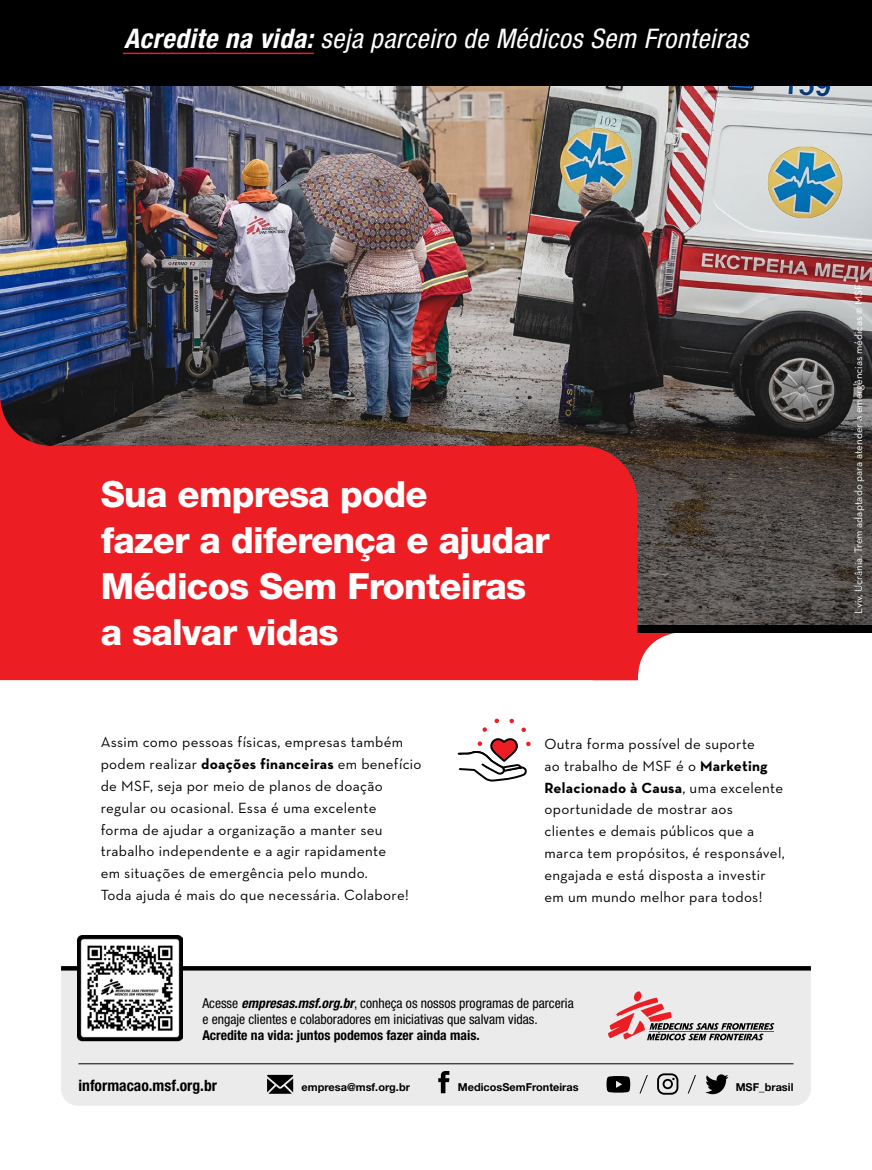
<style>
.page{position:relative;width:872px;height:1170px;background:#fff}
.page>*{position:absolute;margin:0;border:0;box-sizing:border-box;transform-origin:0 0}
.t1{font:800 36.15px/46.2px "Helvetica Neue LT Std";letter-spacing:-.02em;color:#fff}
.t2{font:italic condensed 27px "Helvetica Neue LT Std";letter-spacing:.02em;color:#fff}
.t3{font:700 condensed 15.6px "Helvetica Neue LT Std";color:#000}
.t4{font:15px/21.9px "Neutra Text";letter-spacing:.02em;color:#000}
.t5{font:condensed 13.65px/16.4px "Helvetica Neue LT Std";color:#000}
.t6{font:700 condensed 13.65px "Helvetica Neue LT Std";color:#000}
.t7{font:10.95px "Neutra Text";color:#fff}
.t8{font:700 10.95px "Helvetica Neue LT Std";color:#000}
.s1{font-weight:700}
.s2{font-weight:700;font-style:italic}
</style>
<div class="page">
<svg style="left:637px;top:632px;width:45px;height:48px"></svg>
<img style="left:0;top:86px;width:872px;height:144px">
<img style="left:0;top:230px;width:872px;height:394px">
<div style="left:45px;top:624px;width:827px;height:8px;background:#000"></div>
<div style="left:0;top:446px;width:637px;height:234px;background:#ed1d24"></div>
<svg style="left:0;top:392px;width:51px;height:108px;background:#971b22"></svg>
<div style="left:0;top:0;width:872px;height:86px;background:#000"></div>
<hr style="left:123px;top:53px;width:191px;height:1px;background:#ed1d24">
<div style="left:61px;top:970px;width:750px;height:135px;background:#ebebec"></div>
<svg style="left:61px;top:965px;width:750px;height:5px;fill:#000"></svg>
<svg style="left:705px;top:1074px;width:23px;height:20px"></svg>
<svg style="left:657px;top:1073px;width:21px;height:21px"></svg>
<svg style="left:606px;top:1075px;width:24px;height:17px"></svg>
<svg style="left:639px;top:1074px;width:9px;height:19px"></svg>
<svg style="left:687px;top:1074px;width:9px;height:19px"></svg>
<svg style="left:438px;top:1070px;width:11px;height:23px"></svg>
<svg style="left:608px;top:991px;width:166px;height:49px;background:#d2b6b8"></svg>
<svg style="left:267px;top:1074px;width:26px;height:19px"></svg>
<hr style="left:78px;top:1063px;width:715px;height:1px;background:#000">
<svg style="left:457px;top:718px;width:74px;height:64px"></svg>
<img style="left:78px;top:935px;width:104px;height:108px">
<h2 class="t2" style="left:124px;top:23px;width:625px"><span class="s1">Acredite na vida:</span> seja parceiro de Médicos Sem Fronteiras</h2>
<h1 class="t1" style="left:101px;top:470px;width:450px">Sua empresa pode<br>fazer a diferença e ajudar<br>Médicos Sem Fronteiras a salvar vidas</h1>
<p class="t4" style="left:101px;top:730px;width:322px">Assim como pessoas físicas, empresas também podem realizar <span class="s1">doações financeiras</span> em benefício de MSF, seja por meio de planos de doação regular ou ocasional. Essa é uma excelente<br>forma de ajudar a organização a manter seu trabalho independente e a agir rapidamente<br>em situações de emergência pelo mundo.<br>Toda ajuda é mais do que necessária. Colabore!</p>
<p class="t4" style="left:544px;top:732px;width:242px">Outra forma possível de suporte<br>ao trabalho de MSF é o <span class="s1">Marketing<br>Relacionado à Causa</span>, uma excelente oportunidade de mostrar aos clientes e demais públicos que a marca tem propósitos, é responsável, engajada e está disposta a investir em um mundo melhor para todos!</p>
<p class="t5" style="left:202px;top:994px;width:373px">Acesse <span class="s2">empresas.msf.org.br</span>, conheça os nossos programas de parceria e engaje clientes e colaboradores em iniciativas que salvam vidas.</p>
<p class="t6" style="left:202px;top:1027px;width:279px">Acredite na vida: juntos podemos fazer ainda mais.</p>
<p class="t3" style="left:78px;top:1075px;width:140px">informacao.msf.org.br</p>
<p class="t8" style="left:302px;top:1079px;width:110px">empresa@msf.org.br</p>
<p class="t8" style="left:458px;top:1079px;width:122px">MedicosSemFronteiras</p>
<p class="t8" style="left:735px;top:1079px;width:59px">MSF_brasil</p>
<p class="t7" style="left:852px;top:613px;width:331px;rotate:-90deg">Lviv, Ucrânia. Trem adaptado para atender a emergências médicas © MSF</p>
</div>
